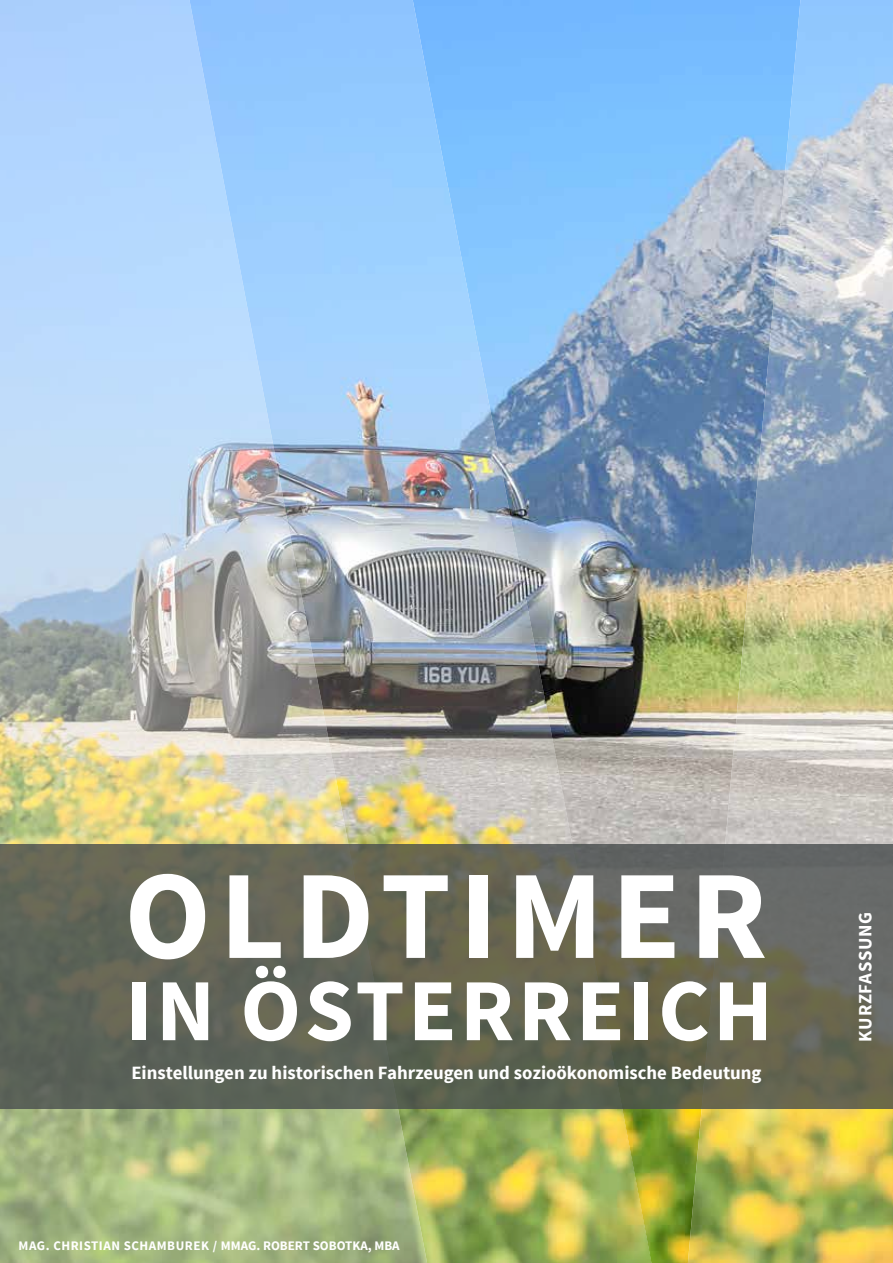
<style>
.page{position:relative;width:893px;height:1263px;background:#fff}
.page>*{position:absolute;margin:0;border:0;box-sizing:border-box;transform-origin:0 0}
.t1{font:700 126.6px "Source Sans Pro";letter-spacing:.07em;color:#fff}
.t2{font:700 88.65px "Source Sans Pro";letter-spacing:.04em;color:#fff}
.t3{font:700 18.75px "Source Sans Pro";color:#fff}
.t4{font:700 18.75px "Source Sans Pro";letter-spacing:.04em;color:#fff}
.t5{font:700 13.05px "Source Sans Pro";letter-spacing:.03em;color:#fff}
</style>
<div class="page">
<img style="left:0;top:0;width:189px;height:1263px">
<img style="left:800px;top:0;width:93px;height:1263px">
<img style="left:189px;top:0;width:224px;height:1263px">
<img style="left:413px;top:0;width:387px;height:1263px">
<svg style="left:0;top:844px;width:893px;height:265px;background:#626455"></svg>
<h1 class="t1" style="left:125px;top:834px;width:644px">OLDTIMER</h1>
<h2 class="t2" style="left:126px;top:954px;width:648px">IN ÖSTERREICH</h2>
<p class="t3" style="left:131px;top:1060px;width:632px">Einstellungen zu historischen Fahrzeugen und sozioökonomische Bedeutung</p>
<p class="t5" style="left:19px;top:1237px;width:383px">MAG. CHRISTIAN SCHAMBUREK / MMAG. ROBERT SOBOTKA, MBA</p>
<p class="t4" style="left:853px;top:1041px;width:131px;rotate:-90deg">KURZFASSUNG</p>
</div>
